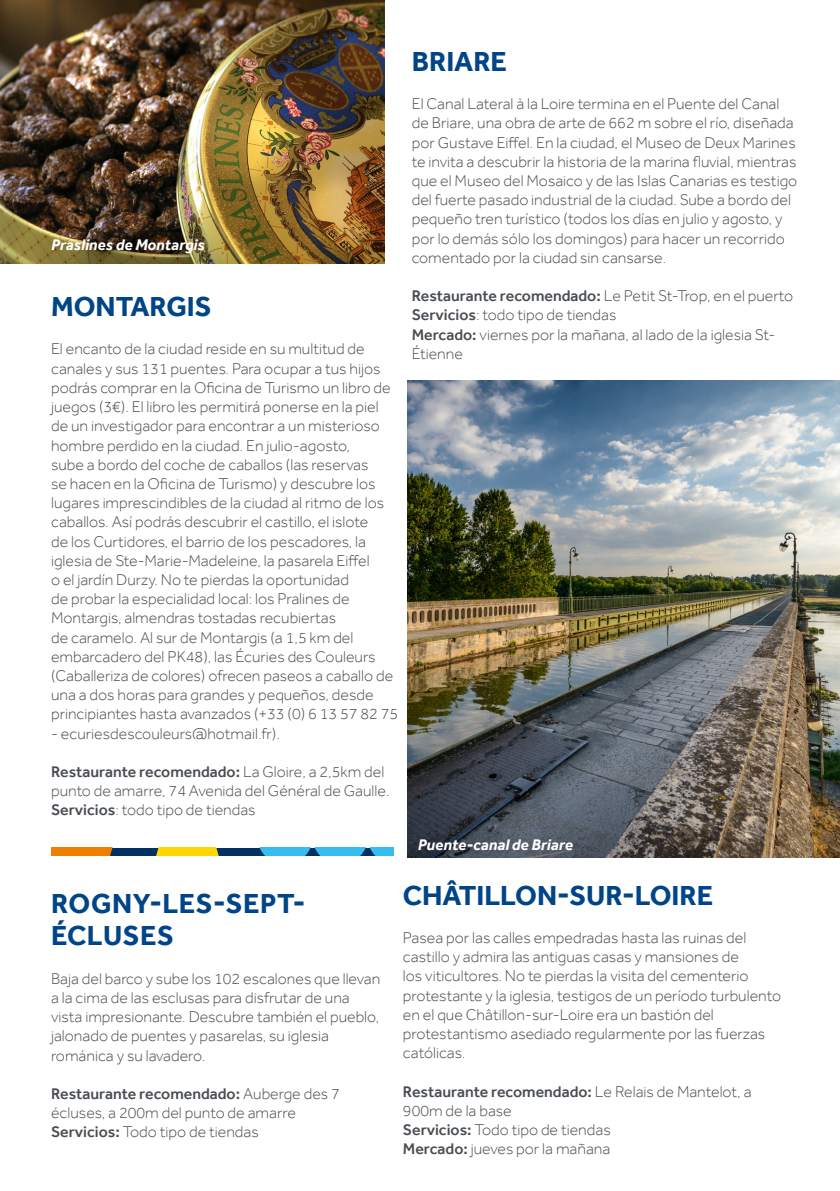
<style>
.page{position:relative;width:840px;height:1191px;background:#fff}
.page>*{position:absolute;margin:0;border:0;box-sizing:border-box;transform-origin:0 0}
.t1{font:700 28.2px "Effra";color:#004587}
.t2{font:700 28.2px/32.4px "Effra";letter-spacing:.02em;color:#004587}
.t3{font:300 16px/19.2px "Effra";color:#484d52}
.t4{font:500 15.8px "Effra";color:#484d52}
.t5{font:italic 700 15.8px "Effra";color:#fff}
.s1{font-weight:300;font-size:16px}
.s2{font-weight:500;font-size:15.8px}
</style>
<div class="page">
<img style="left:0;top:0;width:384px;height:264px">
<div style="left:51px;top:848px;width:342px;height:7px;background:#003160"></div>
<svg style="left:156px;top:848px;width:63px;height:7px"></svg>
<svg style="left:51px;top:848px;width:62px;height:7px"></svg>
<svg style="left:260px;top:848px;width:133px;height:7px"></svg>
<img style="left:407px;top:381px;width:432px;height:476px">
<div style="left:408px;top:828px;width:174px;height:31px;background:#000;opacity:.05"></div>
<div style="left:42px;top:228px;width:172px;height:34px;background:#000;opacity:.05"></div>
<p class="t5" style="left:51px;top:235px;width:155px">Praslines de Montargis</p>
<h1 class="t1" style="left:51px;top:289px;width:162px">MONTARGIS</h1>
<p class="t3" style="left:51px;top:339px;width:348px">El encanto de la ciudad reside en su multitud de canales y sus 131 puentes. Para ocupar a tus hijos podrás comprar en la Oficina de Turismo un libro de juegos (3€). El libro les permitirá ponerse en la piel de un investigador para encontrar a un misterioso hombre perdido en la ciudad. En julio-agosto,<br>sube a bordo del coche de caballos (las reservas<br>se hacen en la Oficina de Turismo) y descubre los lugares imprescindibles de la ciudad al ritmo de los caballos. Así podrás descubrir el castillo, el islote<br>de los Curtidores, el barrio de los pescadores, la iglesia de Ste-Marie-Madeleine, la pasarela Eiffel<br>o el jardín Durzy. No te pierdas la oportunidad<br>de probar la especialidad local: los Pralines de Montargis, almendras tostadas recubiertas<br>de caramelo. Al sur de Montargis (a 1,5 km del embarcadero del PK48), las Écuries des Couleurs (Caballeriza de colores) ofrecen paseos a caballo de una a dos horas para grandes y pequeños, desde principiantes hasta avanzados (+33 (0) 6 13 57 82 75</p>
<p class="t3" style="left:51px;top:723px;width:230px">- ecuriesdescouleurs@hotmail.fr).</p>
<p class="t4" style="left:51px;top:762px;width:334px">Restaurante recomendado: <span class="s1">La Gloire, a 2,5km del</span></p>
<p class="t3" style="left:51px;top:781px;width:340px">punto de amarre, 74 Avenida del Général de Gaulle.<br><span class="s2">Servicios</span>: todo tipo de tiendas</p>
<h1 class="t1" style="left:411px;top:44px;width:97px">BRIARE</h1>
<p class="t3" style="left:411px;top:94px;width:387px">El Canal Lateral à la Loire termina en el Puente del Canal de Briare, una obra de arte de 662 m sobre el río, diseñada por Gustave Eiffel. En la ciudad, el Museo de Deux Marines te invita a descubrir la historia de la marina fluvial, mientras que el Museo del Mosaico y de las Islas Canarias es testigo del fuerte pasado industrial de la ciudad. Sube a bordo del pequeño tren turístico (todos los días en julio y agosto, y por lo demás sólo los domingos) para hacer un recorrido comentado por la ciudad sin cansarse.</p>
<p class="t3" style="left:411px;top:286px;width:383px"><span class="s2">Restaurante recomendado:</span> Le Petit St-Trop, en el puerto <span class="s2">Servicios</span>: todo tipo de tiendas<br><span class="s2">Mercado:</span> viernes por la mañana, al lado de la iglesia St-Étienne</p>
<p class="t5" style="left:417px;top:835px;width:157px">Puente-canal de Briare</p>
<h1 class="t2" style="left:51px;top:887px;width:256px">ROGNY-LES-SEPT-<br>ÉCLUSES</h1>
<p class="t3" style="left:51px;top:968px;width:330px">Baja del barco y sube los 102 escalones que llevan a la cima de las esclusas para disfrutar de una vista impresionante. Descubre también el pueblo, jalonado de puentes y pasarelas, su iglesia románica y su lavadero.</p>
<p class="t4" style="left:51px;top:1084px;width:290px">Restaurante recomendado: <span class="s1">Auberge des 7</span></p>
<p class="t3" style="left:51px;top:1103px;width:246px">écluses, a 200m del punto de amarre<br><span class="s2">Servicios:</span> Todo tipo de tiendas</p>
<h1 class="t1" style="left:403px;top:878px;width:311px">CHÂTILLON-SUR-LOIRE</h1>
<p class="t3" style="left:403px;top:928px;width:379px">Pasea por las calles empedradas hasta las ruinas del castillo y admira las antiguas casas y mansiones de<br>los viticultores. No te pierdas la visita del cementerio protestante y la iglesia, testigos de un período turbulento en el que Châtillon-sur-Loire era un bastión del protestantismo asediado regularmente por las fuerzas católicas.</p>
<p class="t4" style="left:403px;top:1082px;width:350px">Restaurante recomendado: <span class="s1">Le Relais de Mantelot, a</span></p>
<p class="t3" style="left:403px;top:1100px;width:209px">900m de la base<br><span class="s2">Servicios:</span> Todo tipo de tiendas<br><span class="s2">Mercado:</span> jueves por la mañana</p>
</div>
